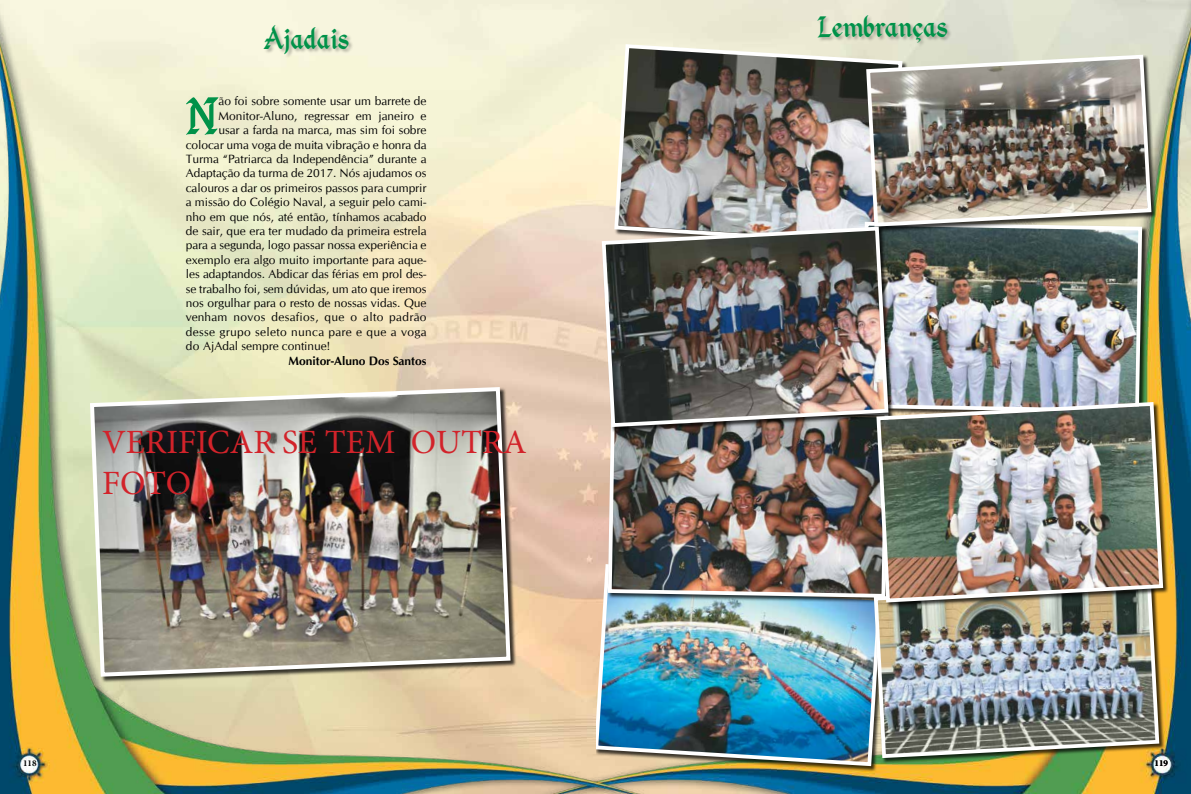
<style>
.page{position:relative;width:1191px;height:794px;background:#fff}
.page>*{position:absolute;margin:0;border:0;box-sizing:border-box;transform-origin:0 0}
.t1{font:56.3px "Kingthings Calligraphica 2";color:#009249}
.t2{font:34px/40.8px "Minion Pro";color:#d2232a}
.t3{font:32px "Kingthings Calligraphica 2";color:#009249}
.t4{font:12px "CG Omega";color:#000}
.t5{font:12px "CG Omega";letter-spacing:.03em;color:#000}
.t6{font:700 12px "CG Omega";color:#000}
.t7{font:700 9px "Minion Pro";color:#000}
</style>
<div class="page">
<img style="left:595px;top:0;width:596px;height:794px">
<div style="left:817px;top:14px;width:135px;height:34px;background:#000;opacity:.29"></div>
<img style="left:612px;top:42px;width:292px;height:183px">
<img style="left:595px;top:562px;width:289px;height:206px">
<img style="left:859px;top:220px;width:285px;height:180px">
<img style="left:606px;top:433px;width:268px;height:166px">
<div style="left:866px;top:55px;width:291px;height:177px;background:#000;opacity:.75"></div>
<img style="left:864px;top:53px;width:289px;height:176px">
<div style="left:874px;top:582px;width:291px;height:182px;background:#000;opacity:.75"></div>
<img style="left:872px;top:580px;width:289px;height:180px">
<div style="left:602px;top:227px;width:292px;height:206px;background:#000;opacity:.75"></div>
<img style="left:600px;top:225px;width:290px;height:204px">
<div style="left:876px;top:402px;width:293px;height:206px;background:#000;opacity:.75"></div>
<img style="left:874px;top:400px;width:291px;height:204px">
<img style="left:0;top:0;width:595px;height:794px">
<div style="left:263px;top:24px;width:90px;height:35px;background:#000;opacity:.29"></div>
<img style="left:88px;top:385px;width:424px;height:294px">
<h3 class="t3" style="left:263px;top:21px;width:87px">Ajadais</h3>
<h1 class="t1" style="left:186px;top:84px;width:34px">N</h1>
<p class="t4" style="left:219px;top:94px;width:209px">ão foi sobre somente usar um barrete de</p>
<p class="t4" style="left:219px;top:108px;width:209px">Monitor-Aluno, regressar em janeiro e</p>
<p class="t4" style="left:219px;top:123px;width:209px">usar a farda na marca, mas sim foi sobre</p>
<p class="t4" style="left:186px;top:137px;width:242px">colocar uma voga de muita vibração e honra da</p>
<p class="t4" style="left:186px;top:152px;width:242px">Turma “Patriarca da Independência” durante a</p>
<p class="t4" style="left:186px;top:166px;width:242px">Adaptação da turma de 2017. Nós ajudamos os</p>
<p class="t4" style="left:186px;top:180px;width:242px">calouros a dar os primeiros passos para cumprir</p>
<p class="t4" style="left:186px;top:195px;width:242px">a missão do Colégio Naval, a seguir pelo cami-</p>
<p class="t4" style="left:186px;top:209px;width:242px">nho em que nós, até então, tínhamos acabado</p>
<p class="t4" style="left:186px;top:224px;width:242px">de sair, que era ter mudado da primeira estrela</p>
<p class="t4" style="left:186px;top:238px;width:242px">para a segunda, logo passar nossa experiência e</p>
<p class="t4" style="left:186px;top:252px;width:242px">exemplo era algo muito importante para aque-</p>
<p class="t4" style="left:186px;top:267px;width:242px">les adaptandos. Abdicar das férias em prol des-</p>
<p class="t4" style="left:186px;top:281px;width:242px">se trabalho foi, sem dúvidas, um ato que iremos</p>
<p class="t4" style="left:186px;top:296px;width:242px">nos orgulhar para o resto de nossas vidas. Que</p>
<p class="t5" style="left:186px;top:310px;width:242px">venham novos desafios, que o alto padrão</p>
<p class="t5" style="left:186px;top:324px;width:242px">desse grupo seleto nunca pare e que a voga</p>
<p class="t4" style="left:186px;top:339px;width:146px">do AjAdal sempre continue!</p>
<p class="t6" style="left:288px;top:353px;width:140px">Monitor-Aluno Dos Santos</p>
<h2 class="t2" style="left:102px;top:422px;width:426px">VERIFICAR SE TEM OUTRA<br>FOTO</h2>
<h3 class="t3" style="left:817px;top:9px;width:132px">Lembranças</h3>
<p class="t7" style="left:23px;top:757px;width:15px">118</p>
<p class="t7" style="left:1154px;top:757px;width:15px">119</p>
</div>
